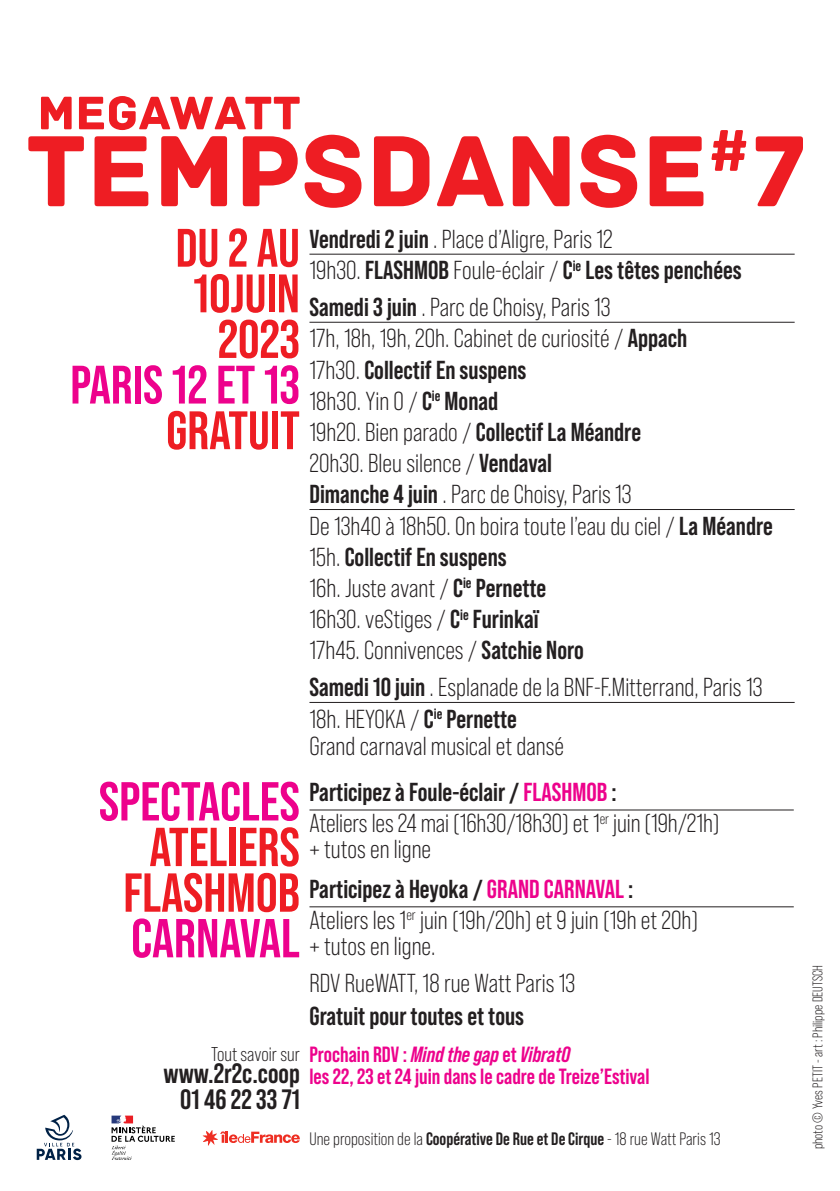
<style>
.page{position:relative;width:840px;height:1191px;background:#fff}
.page>*{position:absolute;margin:0;border:0;box-sizing:border-box;transform-origin:0 0}
.t1{font:700 54.8px "Bebas Neue Pro";color:#ed028c}
.t2{font:700 54.8px "Bebas Neue Pro";color:#ee1d23}
.t3{font:700 54px/45.6px "Bebas Neue Pro";color:#ee1d23;text-align:center}
.t4{font:700 54px "Bebas Neue Pro";color:#ed028c}
.t5{font:700 28px "Bebas Neue Pro";color:#231f20}
.t6{font:26px "Bebas Neue Pro";color:#231f20}
.t7{font:700 26px "Bebas Neue Pro";color:#231f20}
.t8{font:italic 700 22px "Bebas Neue Pro";color:#ed028c}
.t9{font:700 22px "Bebas Neue Pro";color:#ed028c}
.t10{font:18px "Bebas Neue Pro";color:#231f20}
.t11{font:14px "Bebas Neue Pro";color:#231f20}
.s1{font-weight:700}
.s2{font-weight:400}
.s3{color:#ed028c}
.s4{font-weight:400;font-style:normal;font-size:20px;color:#231f20}
.s5{font-style:normal}
</style>
<div class="page">
<svg style="left:202px;top:1130px;width:98px;height:15px"></svg>
<svg style="left:111px;top:1115px;width:64px;height:45px"></svg>
<svg style="left:37px;top:1114px;width:44px;height:46px"></svg>
<hr style="left:309px;top:809px;width:484px;height:1px;background:#231f20">
<hr style="left:309px;top:906px;width:484px;height:1px;background:#231f20">
<svg style="left:41px;top:96px;width:258px;height:34px"></svg>
<svg style="left:28px;top:130px;width:774px;height:78px"></svg>
<hr style="left:309px;top:254px;width:485px;height:1px;background:#231f20">
<hr style="left:309px;top:322px;width:485px;height:1px;background:#231f20">
<hr style="left:309px;top:509px;width:485px;height:1px;background:#231f20">
<hr style="left:309px;top:702px;width:485px;height:1px;background:#231f20">
<p class="t3" style="left:175px;top:224px;width:126px">DU 2 AU<br>10JUIN</p>
<p class="t3" style="left:218px;top:316px;width:83px">2023</p>
<p class="t4" style="left:70px;top:354px;width:231px">PARIS 12 ET 13</p>
<p class="t3" style="left:166px;top:407px;width:135px">GRATUIT</p>
<p class="t1" style="left:99px;top:770px;width:202px">SPECTACLES</p>
<p class="t2" style="left:149px;top:815px;width:152px">ATELIERS</p>
<p class="t2" style="left:123px;top:861px;width:178px">FLASHMOB</p>
<p class="t1" style="left:131px;top:907px;width:170px">CARNAVAL</p>
<p class="t6" style="left:309px;top:224px;width:305px"><span class="s1">Vendredi 2 juin</span> . Place d’Aligre, Paris 12</p>
<p class="t7" style="left:309px;top:255px;width:433px"><span class="s2">19h30.</span> FLASHMOB <span class="s2">Foule-éclair /</span> C<sup>ie</sup> Les têtes penchées</p>
<p class="t6" style="left:309px;top:293px;width:302px"><span class="s1">Samedi 3 juin</span> . Parc de Choisy, Paris 13</p>
<p class="t6" style="left:309px;top:324px;width:379px">17h, 18h, 19h, 20h. Cabinet de curiosité / <span class="s1">Appach</span></p>
<p class="t7" style="left:309px;top:354px;width:218px"><span class="s2">17h30.</span> Collectif En suspens</p>
<p class="t6" style="left:309px;top:386px;width:190px">18h30. Yin 0 / <span class="s1">C</span><sup>ie</sup> <span class="s1">Monad</span></p>
<p class="t7" style="left:309px;top:417px;width:333px"><span class="s2">19h20. Bien parado /</span> Collectif La Méandre</p>
<p class="t6" style="left:309px;top:449px;width:244px">20h30. Bleu silence / <span class="s1">Vendaval</span></p>
<p class="t6" style="left:309px;top:480px;width:323px"><span class="s1">Dimanche 4 juin</span> . Parc de Choisy, Paris 13</p>
<p class="t6" style="left:309px;top:511px;width:464px">De 13h40 à 18h50. On boira toute l’eau du ciel / <span class="s1">La Méandre</span></p>
<p class="t7" style="left:309px;top:542px;width:199px"><span class="s2">15h.</span> Collectif En suspens</p>
<p class="t6" style="left:309px;top:573px;width:238px">16h. Juste avant / <span class="s1">C</span><sup>ie</sup> <span class="s1">Pernette</span></p>
<p class="t6" style="left:309px;top:605px;width:231px">16h30. veStiges / <span class="s1">C</span><sup>ie</sup> <span class="s1">Furinkaï</span></p>
<p class="t6" style="left:309px;top:636px;width:276px">17h45. Connivences / <span class="s1">Satchie Noro</span></p>
<p class="t6" style="left:309px;top:673px;width:454px"><span class="s1">Samedi 10 juin</span> . Esplanade de la BNF-F.Mitterrand, Paris 13</p>
<p class="t6" style="left:309px;top:704px;width:209px">18h. HEYOKA / <span class="s1">C</span><sup>ie</sup> <span class="s1">Pernette</span></p>
<p class="t6" style="left:309px;top:731px;width:256px">Grand carnaval musical et dansé</p>
<p class="t7" style="left:309px;top:777px;width:308px">Participez à Foule-éclair / <span class="s3">FLASHMOB</span> :</p>
<p class="t6" style="left:309px;top:809px;width:411px">Ateliers les 24 mai (16h30/18h30) et 1<sup>er</sup> juin (19h/21h)</p>
<p class="t6" style="left:309px;top:835px;width:123px">+ tutos en ligne</p>
<p class="t7" style="left:309px;top:874px;width:325px">Participez à Heyoka / <span class="s3">GRAND CARNAVAL</span> :</p>
<p class="t6" style="left:309px;top:905px;width:390px">Ateliers les 1<sup>er</sup> juin (19h/20h) et 9 juin (19h et 20h)</p>
<p class="t6" style="left:309px;top:931px;width:127px">+ tutos en ligne.</p>
<p class="t6" style="left:309px;top:968px;width:267px">RDV RueWATT, 18 rue Watt Paris 13</p>
<p class="t7" style="left:309px;top:1000px;width:216px">Gratuit pour toutes et tous</p>
<p class="t8" style="left:211px;top:1041px;width:360px"><span class="s4">Tout savoir sur</span> <span class="s5">Prochain RDV :</span> Mind the gap <span class="s5">et</span> VibratO</p>
<p class="t9" style="left:309px;top:1063px;width:341px">les 22, 23 et 24 juin dans le cadre de Treize’Estival</p>
<p class="t5" style="left:163px;top:1057px;width:138px">www.2r2c.coop</p>
<p class="t5" style="left:180px;top:1083px;width:121px">01 46 22 33 71</p>
<p class="t10" style="left:309px;top:1129px;width:412px">Une proposition de la <span class="s1">Coopérative De Rue et De Cirque</span> - 18 rue Watt Paris 13</p>
<p class="t11" style="left:809px;top:1149px;width:186px;rotate:-90deg">photo © Yves PETIT - art : Philippe DEUTSCH</p>
</div>
